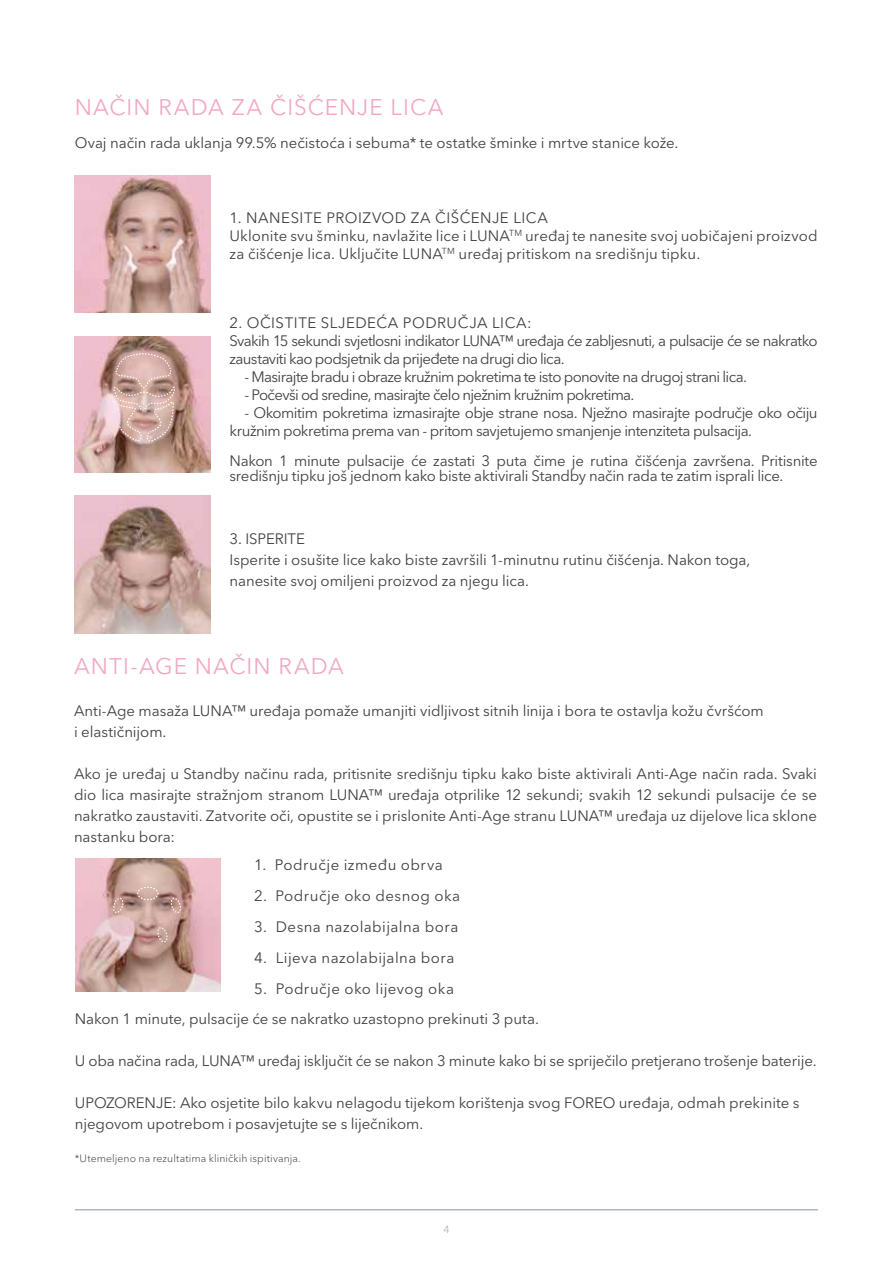
<style>
.page{position:relative;width:893px;height:1263px;background:#fff}
.page>*{position:absolute;margin:0;border:0;box-sizing:border-box;transform-origin:0 0}
.t1{font:22.5px "Avenir Next Cyr";letter-spacing:.05em;color:#f2a8c4}
.t2{font:15px/21px "Avenir Next Cyr";letter-spacing:-.01em;color:#414042}
.t3{font:15px/18px "Avenir Next Cyr";letter-spacing:-.04em;color:#414042}
.t4{font:15px/18px "Avenir Next Cyr";letter-spacing:-.035em;color:#414042}
.t5{font:15px "Avenir Next Cyr";letter-spacing:-.045em;color:#414042}
.t6{font:15px "Avenir Next Cyr";letter-spacing:.03em;color:#414042}
.t7{font:15px "Avenir Next Cyr";letter-spacing:.025em;color:#414042}
.t8{font:300 10.5px "Avenir Next Cyr";letter-spacing:.01em;color:#414042}
.t9{font:10.5px "Avenir Next Cyr";color:#adb8bf}
</style>
<div class="page">
<hr style="left:75px;top:1209px;width:743px;height:1px;background:#adb8bf">
<img style="left:74px;top:176px;width:136px;height:137px">
<img style="left:74px;top:336px;width:137px;height:136px">
<svg style="left:113px;top:353px;width:63px;height:89px;background:#c9a79e"></svg>
<img style="left:75px;top:859px;width:145px;height:133px">
<svg style="left:137px;top:886px;width:22px;height:15px"></svg>
<svg style="left:171px;top:897px;width:10px;height:17px"></svg>
<svg style="left:157px;top:926px;width:11px;height:17px"></svg>
<svg style="left:113px;top:897px;width:11px;height:17px"></svg>
<img style="left:74px;top:496px;width:136px;height:137px">
<h1 class="t1" style="left:75px;top:94px;width:370px">NAČIN RADA ZA ČIŠĆENJE LICA</h1>
<p class="t2" style="left:75px;top:132px;width:605px">Ovaj način rada uklanja 99.5% nečistoća i sebuma* te ostatke šminke i mrtve stanice kože.</p>
<p class="t2" style="left:230px;top:209px;width:589px;line-height:18px">1. NANESITE PROIZVOD ZA ČIŠĆENJE LICA<br>Uklonite svu šminku, navlažite lice i LUNA<sup>TM</sup> uređaj te nanesite svoj uobičajeni proizvod za čišćenje lica. Uključite LUNA<sup>TM</sup> uređaj pritiskom na središnju tipku.</p>
<p class="t3" style="left:230px;top:314px;width:589px">2. OČISTITE SLJEDEĆA PODRUČJA LICA:<br>Svakih 15 sekundi svjetlosni indikator LUNA™ uređaja će zabljesnuti, a pulsacije će se nakratko zaustaviti kao podsjetnik da prijeđete na drugi dio lica.</p>
<p class="t5" style="left:245px;top:368px;width:504px">- Masirajte bradu i obraze kružnim pokretima te isto ponovite na drugoj strani lica.</p>
<p class="t5" style="left:245px;top:386px;width:391px">- Počevši od sredine, masirajte čelo nježnim kružnim pokretima.</p>
<p class="t4" style="left:230px;top:404px;width:589px;text-indent:15px">- Okomitim pokretima izmasirajte obje strane nosa. Nježno masirajte područje oko očiju kružnim pokretima prema van - pritom savjetujemo smanjenje intenziteta pulsacija.</p>
<p class="t2" style="left:230px;top:454px;width:590px;line-height:15px">Nakon 1 minute pulsacije će zastati 3 puta čime je rutina čišćenja završena. Pritisnite središnju tipku još jednom kako biste aktivirali Standby način rada te zatim isprali lice.</p>
<p class="t2" style="left:230px;top:529px;width:522px">3. ISPERITE<br>Isperite i osušite lice kako biste završili 1-minutnu rutinu čišćenja. Nakon toga, nanesite svoj omiljeni proizvod za njegu lica.</p>
<h1 class="t1" style="left:74px;top:653px;width:272px">ANTI-AGE NAČIN RADA</h1>
<p class="t2" style="left:74px;top:701px;width:691px">Anti-Age masaža LUNA™ uređaja pomaže umanjiti vidljivost sitnih linija i bora te ostavlja kožu čvršćom i elastičnijom.</p>
<p class="t2" style="left:74px;top:764px;width:744px;text-align:justify">Ako je uređaj u Standby načinu rada, pritisnite središnju tipku kako biste aktivirali Anti-Age način rada. Svaki dio lica masirajte stražnjom stranom LUNA™ uređaja otprilike 12 sekundi; svakih 12 sekundi pulsacije će se nakratko zaustaviti. Zatvorite oči, opustite se i prislonite Anti-Age stranu LUNA™ uređaja uz dijelove lica sklone nastanku bora:</p>
<p class="t6" style="left:254px;top:856px;width:190px">1. Područje između obrva</p>
<p class="t6" style="left:254px;top:887px;width:208px">2. Područje oko desnog oka</p>
<p class="t6" style="left:254px;top:918px;width:206px">3. Desna nazolabijalna bora</p>
<p class="t7" style="left:254px;top:949px;width:202px">4. Lijeva nazolabijalna bora</p>
<p class="t2" style="left:75px;top:974px;width:466px;line-height:30.3px;text-indent:179px">5. Područje oko lijevog oka<br>Nakon 1 minute, pulsacije će se nakratko uzastopno prekinuti 3 puta.</p>
<p class="t2" style="left:75px;top:1051px;width:743px">U oba načina rada, LUNA™ uređaj isključit će se nakon 3 minute kako bi se spriječilo pretjerano trošenje baterije.</p>
<p class="t2" style="left:75px;top:1093px;width:726px">UPOZORENJE: Ako osjetite bilo kakvu nelagodu tijekom korištenja svog FOREO uređaja, odmah prekinite s njegovom upotrebom i posavjetujte se s liječnikom.</p>
<p class="t8" style="left:75px;top:1152px;width:227px">*Utemeljeno na rezultatima kliničkih ispitivanja.</p>
<p class="t9" style="left:443px;top:1223px;width:8px">4</p>
</div>
